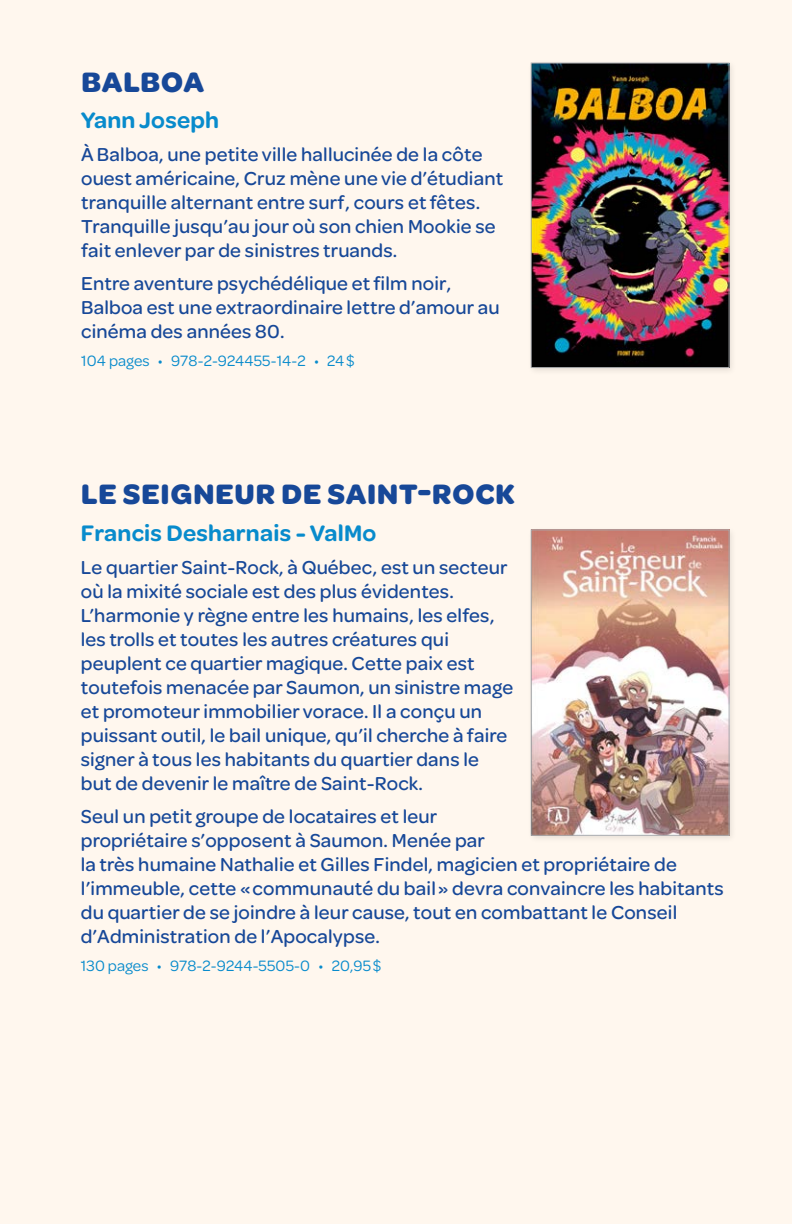
<style>
.page{position:relative;width:792px;height:1224px;background:#fff7ee}
.page>*{position:absolute;margin:0;border:0;box-sizing:border-box;transform-origin:0 0}
.t1{font:700 30px "Omnes";letter-spacing:.03em;color:#174898}
.t2{font:600 24px "Omnes";letter-spacing:.01em;color:#088bcc}
.t3{font:500 20px/24px "Omnes";letter-spacing:.01em;color:#174898}
.t4{font:16px "Omnes";letter-spacing:.01em;color:#088bcc}
</style>
<div class="page">
<div style="left:527px;top:526px;width:210px;height:317px;background:#000;opacity:.1"></div>
<img style="left:533px;top:532px;width:194px;height:301px">
<div style="left:531px;top:530px;width:198px;height:305px;border:1px solid #a7a9ac"></div>
<div style="left:527px;top:59px;width:210px;height:317px;background:#000;opacity:.1"></div>
<img style="left:533px;top:65px;width:194px;height:301px">
<div style="left:531px;top:63px;width:198px;height:305px;border:1px solid #a7a9ac"></div>
<h1 class="t1" style="left:81px;top:60px;width:124px">BALBOA</h1>
<p class="t2" style="left:81px;top:103px;width:139px">Yann Joseph</p>
<p class="t3" style="left:81px;top:141px;width:424px">À Balboa, une petite ville hallucinée de la côte ouest américaine, Cruz mène une vie d’étudiant tranquille alternant entre surf, cours et fêtes.<br>Tranquille jusqu’au jour où son chien Mookie se fait enlever par de sinistres truands.</p>
<p class="t3" style="left:81px;top:270px;width:420px">Entre aventure psychédélique et film noir,<br>Balboa est une extraordinaire lettre d’amour au cinéma des années 80.</p>
<p class="t4" style="left:81px;top:350px;width:275px">104 pages • 978-2-924455-14-2 • 24 $</p>
<h1 class="t1" style="left:81px;top:473px;width:435px">LE SEIGNEUR DE SAINT-ROCK</h1>
<p class="t2" style="left:81px;top:516px;width:297px">Francis Desharnais - ValMo</p>
<p class="t3" style="left:81px;top:554px;width:434px">Le quartier Saint-Rock, à Québec, est un secteur où la mixité sociale est des plus évidentes.<br>L’harmonie y règne entre les humains, les elfes, les trolls et toutes les autres créatures qui peuplent ce quartier magique. Cette paix est toutefois menacée par Saumon, un sinistre mage et promoteur immobilier vorace. Il a conçu un puissant outil, le bail unique, qu’il cherche à faire signer à tous les habitants du quartier dans le but de devenir le maître de Saint-Rock.</p>
<p class="t3" style="left:81px;top:803px;width:644px">Seul un petit groupe de locataires et leur<br>propriétaire s’opposent à Saumon. Menée par<br>la très humaine Nathalie et Gilles Findel, magicien et propriétaire de l’immeuble, cette « communauté du bail » devra convaincre les habitants du quartier de se joindre à leur cause, tout en combattant le Conseil d’Administration de l’Apocalypse.</p>
<p class="t4" style="left:81px;top:955px;width:302px">130 pages • 978-2-9244-5505-0 • 20,95 $</p>
</div>
